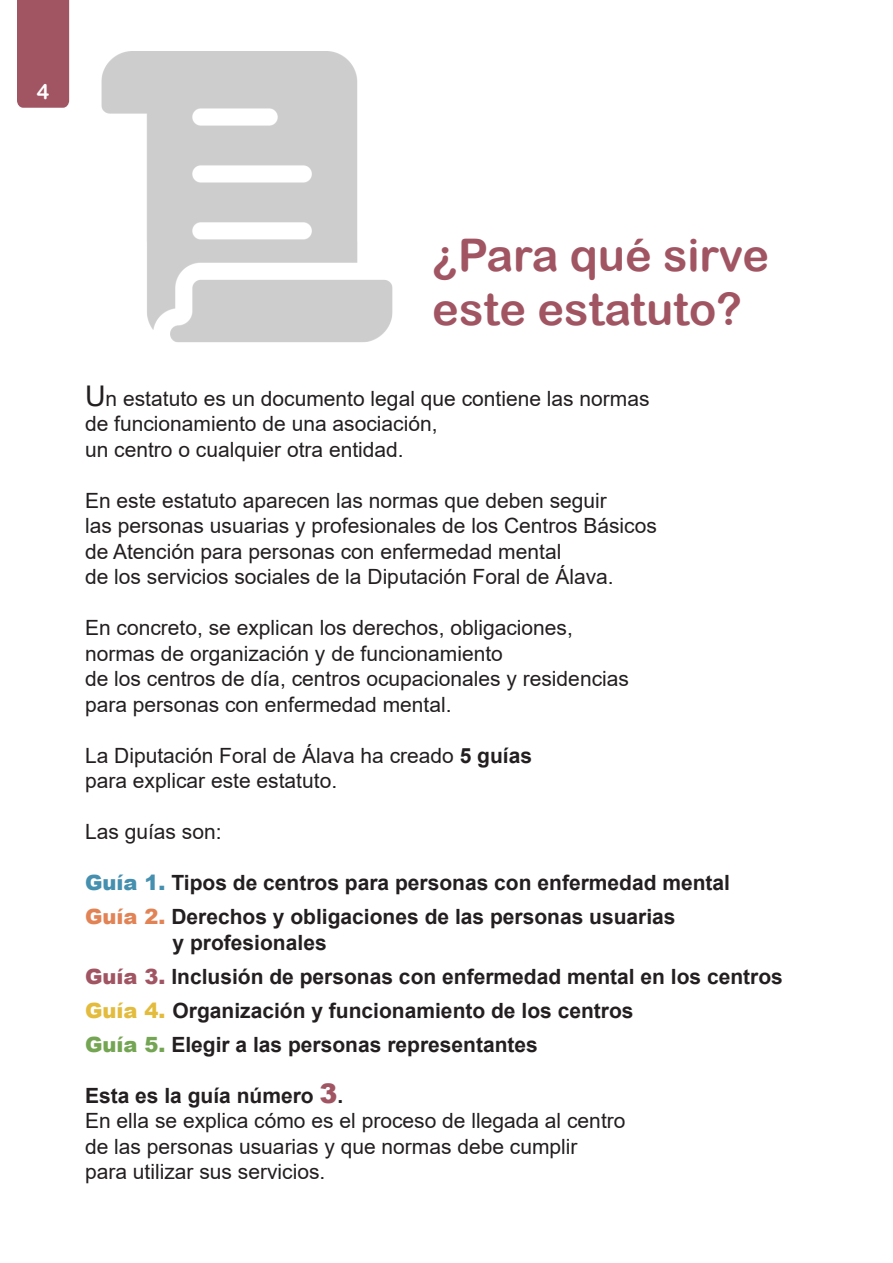
<style>
.page{position:relative;width:893px;height:1263px;background:#fff}
.page>*{position:absolute;margin:0;border:0;box-sizing:border-box;transform-origin:0 0}
.t1{font:45px/54px "Arial Rounded MT Bold";color:#a15563}
.t2{font:21px "Arial";color:#231f20}
.t3{font:700 21px "Arial";color:#231f20}
.t4{font:21px "Arial Rounded MT Bold";color:#fff}
.s1{font-size:28.5px}
.s2{font-weight:700}
.s3{font-weight:900;color:#458faf}
.s4{font-weight:900;color:#e28356}
.s5{font-weight:900;color:#a15563}
.s6{font-weight:900;color:#e3bc3d}
.s7{font-weight:900;color:#74a553}
.s8{font-weight:900;font-size:27px;color:#a15563}
</style>
<div class="page">
<div style="left:17px;top:0;width:52px;height:108px;background:#a15563"></div>
<img style="left:101px;top:51px;width:292px;height:291px">
<p class="t4" style="left:37px;top:79px;width:14px">4</p>
<p class="t1" style="left:432px;top:227px;width:338px">¿Para qué sirve este estatuto?</p>
<p class="t2" style="left:85px;top:384px;width:566px"><span class="s1">U</span>n estatuto es un documento legal que contiene las normas</p>
<p class="t2" style="left:85px;top:409px;width:354px">de funcionamiento de una asociación,</p>
<p class="t2" style="left:85px;top:435px;width:320px">un centro o cualquier otra entidad.</p>
<p class="t2" style="left:85px;top:486px;width:523px">En este estatuto aparecen las normas que deben seguir</p>
<p class="t2" style="left:85px;top:511px;width:573px">las personas usuarias y profesionales de los Centros Básicos</p>
<p class="t2" style="left:85px;top:537px;width:478px">de Atención para personas con enfermedad mental</p>
<p class="t2" style="left:85px;top:562px;width:530px">de los servicios sociales de la Diputación Foral de Álava.</p>
<p class="t2" style="left:85px;top:613px;width:489px">En concreto, se explican los derechos, obligaciones,</p>
<p class="t2" style="left:85px;top:639px;width:419px">normas de organización y de funcionamiento</p>
<p class="t2" style="left:85px;top:664px;width:545px">de los centros de día, centros ocupacionales y residencias</p>
<p class="t2" style="left:85px;top:690px;width:368px">para personas con enfermedad mental.</p>
<p class="t2" style="left:85px;top:741px;width:449px">La Diputación Foral de Álava ha creado <span class="s2">5 guías</span></p>
<p class="t2" style="left:85px;top:766px;width:254px">para explicar este estatuto.</p>
<p class="t2" style="left:85px;top:817px;width:138px">Las guías son:</p>
<p class="t3" style="left:85px;top:868px;width:646px"><span class="s3">Guía 1.</span> Tipos de centros para personas con enfermedad mental</p>
<p class="t3" style="left:85px;top:902px;width:592px"><span class="s4">Guía 2.</span> Derechos y obligaciones de las personas usuarias</p>
<p class="t3" style="left:173px;top:927px;width:156px">y profesionales</p>
<p class="t3" style="left:85px;top:961px;width:699px"><span class="s5">Guía 3.</span> Inclusión de personas con enfermedad mental en los centros</p>
<p class="t3" style="left:85px;top:995px;width:550px"><span class="s6">Guía 4.</span> Organización y funcionamiento de los centros</p>
<p class="t3" style="left:85px;top:1029px;width:454px"><span class="s7">Guía 5.</span> Elegir a las personas representantes</p>
<p class="t3" style="left:85px;top:1080px;width:260px">Esta es la guía número <span class="s8">3</span>.</p>
<p class="t2" style="left:85px;top:1106px;width:542px">En ella se explica cómo es el proceso de llegada al centro</p>
<p class="t2" style="left:85px;top:1132px;width:494px">de las personas usuarias y que normas debe cumplir</p>
<p class="t2" style="left:85px;top:1157px;width:242px">para utilizar sus servicios.</p>
</div>
